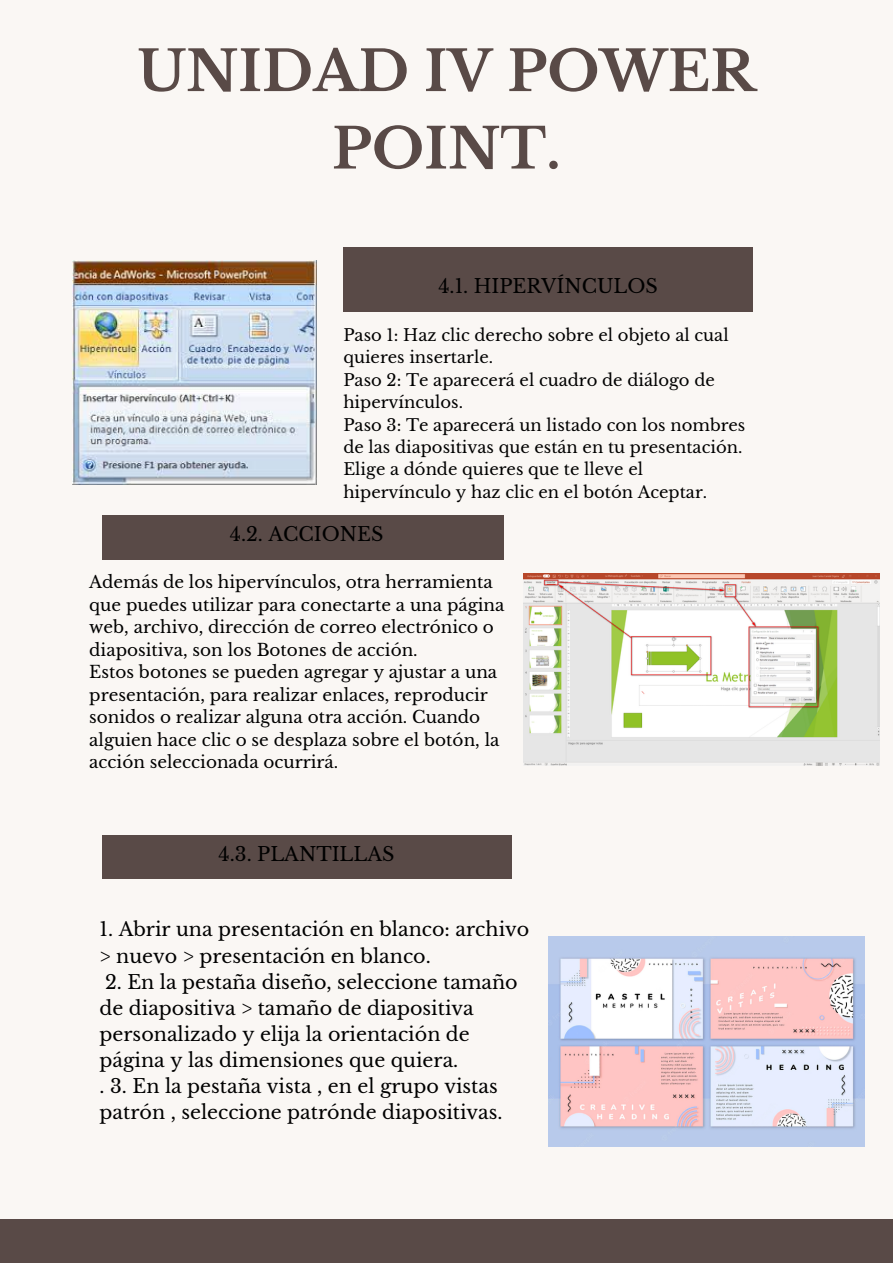
<style>
.page{position:relative;width:893px;height:1264px;background:#fff}
.page>*{position:absolute;margin:0;border:0;box-sizing:border-box;transform-origin:0 0}
.t1{font:700 55.5px/77.4px "Libre Baskerville";color:#594a47;text-align:center}
.t2{font:19.2px "Libre Baskerville";color:#000}
.t3{font:19.05px/26.1px "Libre Baskerville";color:#000}
.t4{font:16.8px/22.5px "Libre Baskerville";color:#000}
.t5{font:16.35px/22.4px "Libre Baskerville";color:#000}
</style>
<div class="page">
<div style="left:0;top:0;width:892px;height:1262px;background:#faf7f4"></div>
<div style="left:343px;top:248px;width:409px;height:64px;background:#594a47"></div>
<div style="left:0;top:1218px;width:892px;height:44px;background:#594a47"></div>
<div style="left:102px;top:514px;width:401px;height:45px;background:#594a47"></div>
<div style="left:102px;top:835px;width:409px;height:44px;background:#594a47"></div>
<img style="left:72px;top:260px;width:244px;height:224px">
<img style="left:523px;top:573px;width:356px;height:192px">
<img style="left:548px;top:936px;width:316px;height:210px">
<h1 class="t1" style="left:137px;top:33px;width:619px">UNIDAD IV POWER<br>POINT.</h1>
<p class="t2" style="left:438px;top:274px;width:221px">4.1. HIPERVÍNCULOS</p>
<p class="t5" style="left:343px;top:324px;width:403px">Paso 1: Haz clic derecho sobre el objeto al cual quieres insertarle.<br>Paso 2: Te aparecerá el cuadro de diálogo de hipervínculos.<br>Paso 3: Te aparecerá un listado con los nombres de las diapositivas que están en tu presentación.<br>Elige a dónde quieres que te lleve el hipervínculo y haz clic en el botón Aceptar.</p>
<p class="t2" style="left:230px;top:522px;width:155px">4.2. ACCIONES</p>
<p class="t4" style="left:89px;top:571px;width:417px">Además de los hipervínculos, otra herramienta que puedes utilizar para conectarte a una página web, archivo, dirección de correo electrónico o diapositiva, son los Botones de acción.<br>Estos botones se pueden agregar y ajustar a una presentación, para realizar enlaces, reproducir sonidos o realizar alguna otra acción. Cuando alguien hace clic o se desplaza sobre el botón, la acción seleccionada ocurrirá.</p>
<p class="t2" style="left:218px;top:842px;width:177px">4.3. PLANTILLAS</p>
<p class="t3" style="left:100px;top:916px;width:431px">1. Abrir una presentación en blanco: archivo &gt; nuevo &gt; presentación en blanco.</p>
<p class="t3" style="left:100px;top:968px;width:419px">2. En la pestaña diseño, seleccione tamaño de diapositiva &gt; tamaño de diapositiva personalizado y elija la orientación de página y las dimensiones que quiera.<br>. 3. En la pestaña vista , en el grupo vistas patrón , seleccione patrónde diapositivas.</p>
</div>
